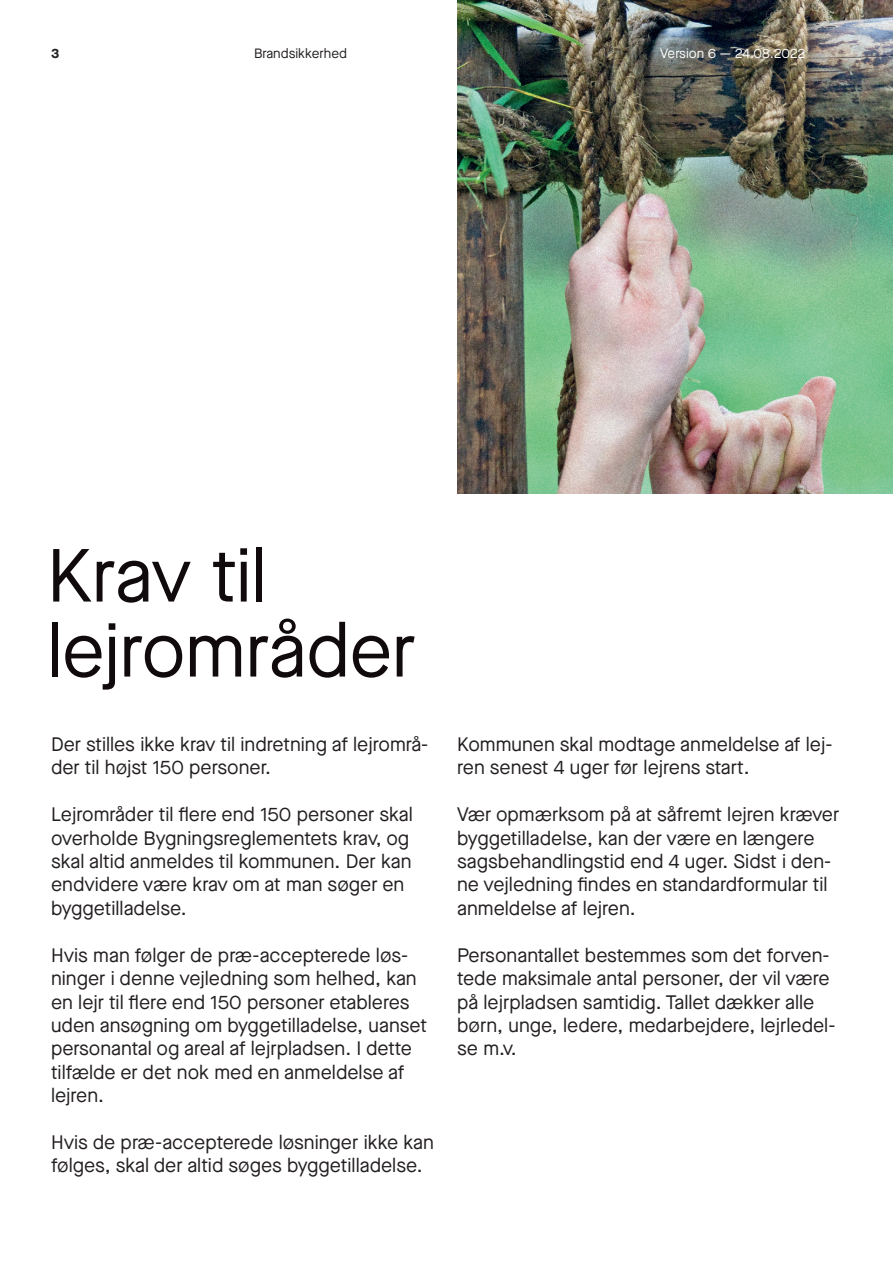
<style>
.page{position:relative;width:893px;height:1263px;background:#fff}
.page>*{position:absolute;margin:0;border:0;box-sizing:border-box;transform-origin:0 0}
.t1{font:75px/75px "Maison Neue";letter-spacing:-.01em;color:#110a0c}
.t2{font:19.5px/23.4px "Maison Neue";color:#231f20}
.t3{font:13.5px "Maison Neue";letter-spacing:-.02em;color:#fff}
.t4{font:13.5px "Maison Neue";color:#231f20}
.t5{font:700 13.5px "Maison Neue";color:#231f20}
</style>
<div class="page">
<img style="left:457px;top:0;width:436px;height:494px">
<p class="t5" style="left:51px;top:43px;width:10px">3</p>
<p class="t4" style="left:254px;top:44px;width:94px">Brandsikkerhed</p>
<p class="t3" style="left:660px;top:44px;width:147px">Version 6 — 24.08.2022</p>
<h1 class="t1" style="left:47px;top:537px;width:371px">Krav til lejrområder</h1>
<p class="t2" style="left:51px;top:732px;width:379px">Der stilles ikke krav til indretning af lejrområ&shy;der til højst 150 personer.</p>
<p class="t2" style="left:51px;top:803px;width:363px">Lejrområder til flere end 150 personer skal overholde Bygningsreglementets krav, og skal altid anmeldes til kommunen. Der kan endvidere være krav om at man søger en byggetilladelse.</p>
<p class="t2" style="left:51px;top:943px;width:378px">Hvis man følger de præ-accepterede løs&shy;ninger i denne vejledning som helhed, kan en lejr til flere end 150 personer etableres uden ansøgning om byggetilladelse, uanset personantal og areal af lejrpladsen. I dette tilfælde er det nok med en anmeldelse af lejren.</p>
<p class="t2" style="left:51px;top:1130px;width:384px">Hvis de præ-accepterede løsninger ikke kan følges, skal der altid søges byggetilladelse.</p>
<p class="t2" style="left:457px;top:732px;width:377px">Kommunen skal modtage anmeldelse af lej&shy;ren senest 4 uger før lejrens start.</p>
<p class="t2" style="left:457px;top:803px;width:384px">Vær opmærksom på at såfremt lejren kræver byggetilladelse, kan der være en længere sagsbehandlingstid end 4 uger. Sidst i den&shy;ne vejledning findes en standardformular til anmeldelse af lejren.</p>
<p class="t2" style="left:457px;top:943px;width:380px">Personantallet bestemmes som det forven&shy;tede maksimale antal personer, der vil være på lejrpladsen samtidig. Tallet dækker alle børn, unge, ledere, medarbejdere, lejrledel&shy;se m.v.</p>
</div>
